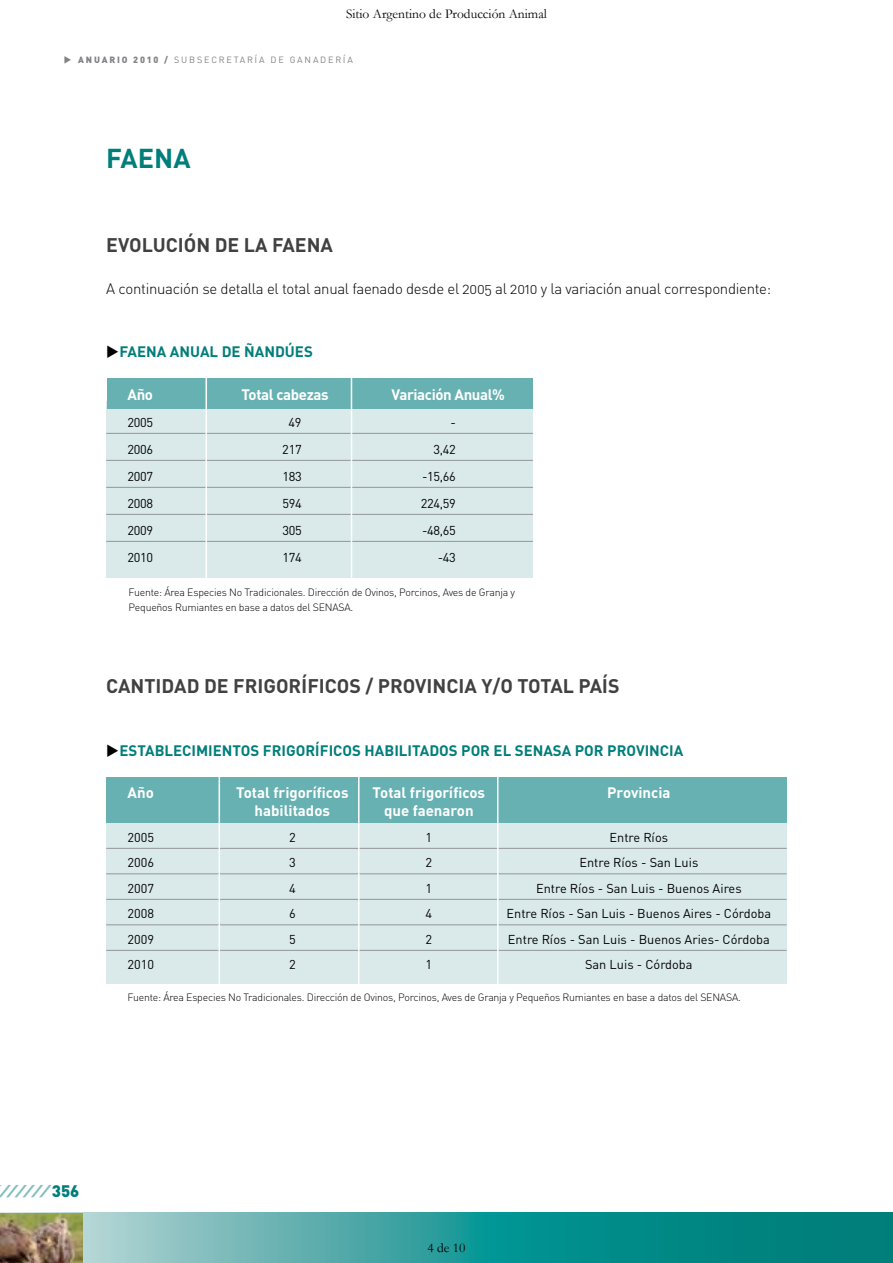
<style>
.page{position:relative;width:893px;height:1263px;background:#fff}
.page>*{position:absolute;margin:0;border:0;box-sizing:border-box;transform-origin:0 0}
.t1{font:700 27px "DIN";color:#007e7a}
.t2{font:700 19.5px "DIN";color:#414142}
.t3{font:italic 900 16.5px "Helvetica Neue";color:#83bdbd}
.t4{font:700 15px "DIN";color:#fff}
.t5{font:15px "DIN Light Alternate";letter-spacing:-.02em;color:#000}
.t6{font:700 15px "DIN";color:#007e7a}
.t7{font:13.5px "Garamond";color:#000}
.t8{font:12.75px "DIN";color:#000}
.t9{font:10.5px/15px "DIN Light Alternate";letter-spacing:-.02em;color:#000}
.t10{font:9px "DIN";letter-spacing:.2em;color:#808285}
.s1{font-weight:900}
.s2{font-family:"DIN";font-style:normal;color:#007e7a}
</style>
<div class="page">
<svg style="left:83px;top:1213px;width:810px;height:50px;background:#349d9c"></svg>
<img style="left:0;top:1213px;width:83px;height:50px">
<div style="left:106px;top:401px;width:427px;height:176px;background:#daeaea"></div>
<div style="left:107px;top:378px;width:426px;height:31px;background:#68b1b2"></div>
<hr style="left:106px;top:433px;width:427px;height:1px;background:#939598">
<hr style="left:106px;top:460px;width:427px;height:1px;background:#939598">
<hr style="left:106px;top:487px;width:427px;height:1px;background:#939598">
<hr style="left:106px;top:514px;width:427px;height:1px;background:#939598">
<hr style="left:106px;top:541px;width:427px;height:1px;background:#939598">
<hr style="left:206px;top:377px;width:1px;height:211px;background:#fff">
<hr style="left:351px;top:377px;width:1px;height:211px;background:#fff">
<div style="left:106px;top:800px;width:681px;height:184px;background:#daeaea"></div>
<div style="left:106px;top:777px;width:681px;height:46px;background:#68b1b2"></div>
<hr style="left:106px;top:848px;width:681px;height:1px;background:#939598">
<hr style="left:106px;top:873px;width:681px;height:1px;background:#939598">
<hr style="left:106px;top:899px;width:681px;height:1px;background:#939598">
<hr style="left:106px;top:924px;width:681px;height:1px;background:#939598">
<hr style="left:106px;top:950px;width:681px;height:1px;background:#939598">
<hr style="left:358px;top:773px;width:2px;height:219px;background:#fff">
<hr style="left:497px;top:773px;width:1px;height:219px;background:#fff">
<hr style="left:219px;top:773px;width:1px;height:219px;background:#fff">
<p class="t7" style="left:346px;top:4px;width:202px">Sitio Argentino de Producción Animal</p>
<p class="t10" style="left:64px;top:54px;width:291px">◆ <span class="s1">ANUARIO 2010 /</span> subsecretaría de ganadería</p>
<h1 class="t1" style="left:106px;top:141px;width:86px">FAENA</h1>
<h2 class="t2" style="left:106px;top:232px;width:228px">EVOLUCI ÓN DE LA FAENA</h2>
<p class="t5" style="left:106px;top:279px;width:666px">A continuación se detalla el total anual faenado desde el 2005 al 2010 y la variación anual correspondiente:</p>
<p class="t6" style="left:119px;top:342px;width:195px">FAENA ANUAL DE ÑANDÚES</p>
<p class="t4" style="left:128px;top:384px;width:27px">AÑO</p>
<p class="t4" style="left:241px;top:384px;width:124px">TOTAL CABEZAS V</p>
<p class="t4" style="left:399px;top:384px;width:107px">ARIACIÓN ANUAL%</p>
<p class="t8" style="left:128px;top:414px;width:27px">2005</p>
<p class="t8" style="left:289px;top:414px;width:14px">49</p>
<p class="t8" style="left:450px;top:414px;width:7px">-</p>
<p class="t8" style="left:128px;top:441px;width:27px">2006</p>
<p class="t8" style="left:282px;top:441px;width:21px">217</p>
<p class="t8" style="left:433px;top:441px;width:24px">3,42</p>
<p class="t8" style="left:128px;top:468px;width:27px">2007</p>
<p class="t8" style="left:282px;top:468px;width:21px">183</p>
<p class="t8" style="left:422px;top:468px;width:35px">-15,66</p>
<p class="t8" style="left:128px;top:495px;width:27px">2008</p>
<p class="t8" style="left:282px;top:495px;width:21px">594</p>
<p class="t8" style="left:421px;top:495px;width:37px">224,59</p>
<p class="t8" style="left:128px;top:522px;width:27px">2009</p>
<p class="t8" style="left:282px;top:522px;width:21px">305</p>
<p class="t8" style="left:422px;top:522px;width:35px">-48,65</p>
<p class="t8" style="left:128px;top:549px;width:27px">2010</p>
<p class="t8" style="left:282px;top:549px;width:21px">174</p>
<p class="t8" style="left:438px;top:549px;width:20px">-43</p>
<p class="t9" style="left:129px;top:585px;width:388px">Fuente: Área Especies N o Tradicionales. Dirección de Ovinos, Porcinos, Aves de Granja y<br>Pequeños Rumiantes en base a datos del Senasa.</p>
<h2 class="t2" style="left:106px;top:673px;width:515px">CANTI DAD DE FRI GORÍFI COS / PROVI NCIA Y/O TOTAL PAÍS</h2>
<p class="t6" style="left:119px;top:741px;width:565px">ESTABLECI MIENTOS FRIGORÍFICOS HABI LITADOS POR EL SENASA POR PROVI NCIA</p>
<p class="t4" style="left:128px;top:783px;width:28px">AÑO</p>
<p class="t4" style="left:236px;top:783px;width:250px">TOTAL FRIGORÍFICOS TOTAL FRIGORÍFICOS</p>
<p class="t4" style="left:607px;top:783px;width:65px">PROVINCIA</p>
<p class="t4" style="left:255px;top:801px;width:77px">HABILITADOS</p>
<p class="t4" style="left:384px;top:801px;width:91px">QUE FAENARON</p>
<p class="t8" style="left:128px;top:829px;width:28px">2005</p>
<p class="t8" style="left:289px;top:829px;width:8px">2</p>
<p class="t8" style="left:425px;top:829px;width:8px">1</p>
<p class="t8" style="left:610px;top:829px;width:60px">Entre Ríos</p>
<p class="t8" style="left:128px;top:854px;width:28px">2006</p>
<p class="t8" style="left:289px;top:854px;width:8px">3</p>
<p class="t8" style="left:425px;top:854px;width:8px">2</p>
<p class="t8" style="left:579px;top:854px;width:120px">Entre Ríos - San Luis</p>
<p class="t8" style="left:128px;top:880px;width:28px">2007</p>
<p class="t8" style="left:289px;top:880px;width:8px">4</p>
<p class="t8" style="left:425px;top:880px;width:8px">1</p>
<p class="t8" style="left:536px;top:880px;width:207px">Entre Ríos - San Luis - B uenos Aires</p>
<p class="t8" style="left:128px;top:905px;width:28px">2008</p>
<p class="t8" style="left:289px;top:905px;width:8px">6</p>
<p class="t8" style="left:425px;top:905px;width:8px">4</p>
<p class="t8" style="left:507px;top:905px;width:266px">Entre Ríos - San Luis - B uenos Aires - Córdoba</p>
<p class="t8" style="left:128px;top:931px;width:28px">2009</p>
<p class="t8" style="left:289px;top:931px;width:8px">5</p>
<p class="t8" style="left:425px;top:931px;width:8px">2</p>
<p class="t8" style="left:508px;top:931px;width:263px">Entre Ríos - San Luis - B uenos Aries- Córdoba</p>
<p class="t8" style="left:128px;top:956px;width:28px">2010</p>
<p class="t8" style="left:289px;top:956px;width:8px">2</p>
<p class="t8" style="left:425px;top:956px;width:8px">1</p>
<p class="t8" style="left:585px;top:956px;width:109px">San Luis - Córdoba</p>
<p class="t9" style="left:128px;top:989px;width:615px">Fuente: Área Especies No Tradicionales. Dirección de Ovinos, Porcinos, Aves de Granja y Pequeños Rumiantes en base a datos del Senasa.</p>
<p class="t3" style="left:-2px;top:1181px;width:83px">////// <span class="s2">3 5 6</span></p>
<p class="t7" style="left:427px;top:1238px;width:40px">4 de 10</p>
</div>
